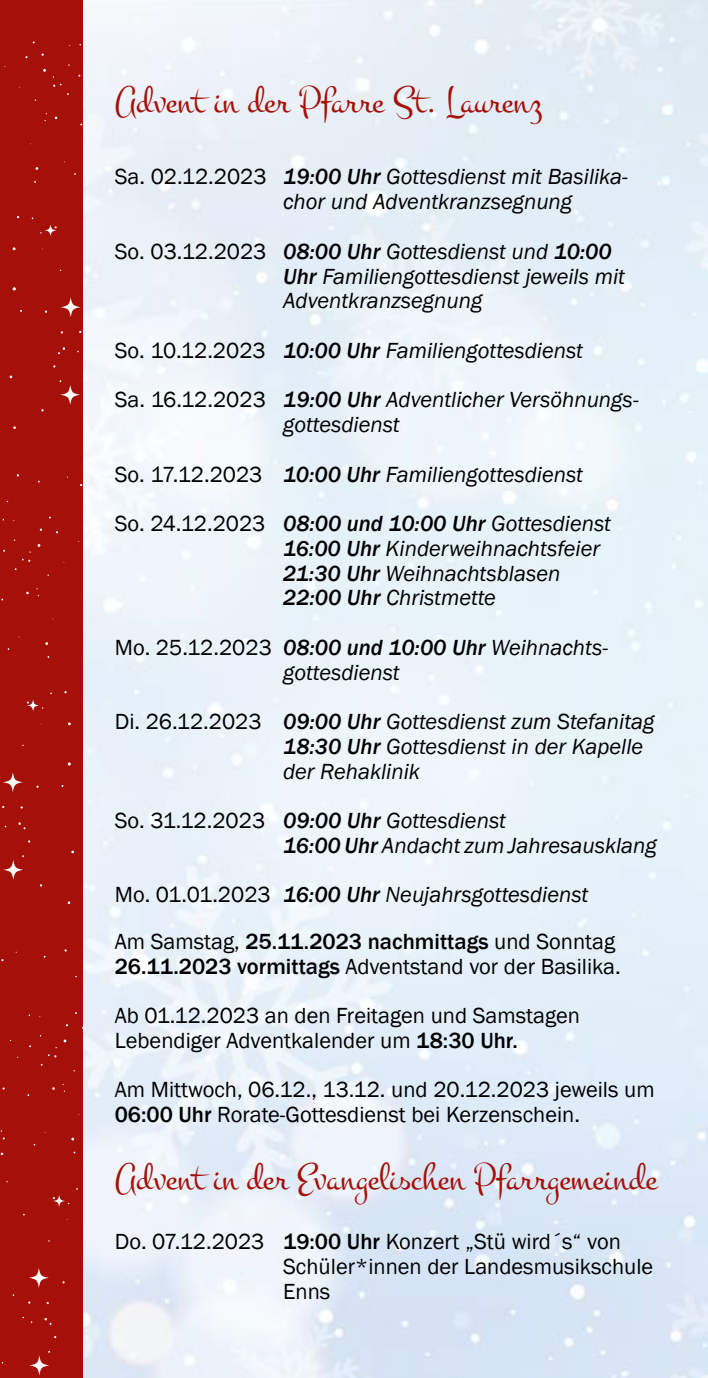
<style>
.page{position:relative;width:708px;height:1378px;background:#fff}
.page>*{position:absolute;margin:0;border:0;box-sizing:border-box;transform-origin:0 0}
.t1{font:39.38px "Montez";color:#a51008}
.t2{font:italic 22.5px/24.8px "Franklin Gothic";color:#000}
.t3{font:22.5px/24.8px "Franklin Gothic";color:#000}
.s1{font-weight:500}
</style>
<div class="page">
<div style="left:0;top:0;width:83px;height:1378px;background:#a51008"></div>
<svg style="left:53px;top:84px;width:9px;height:3px"></svg>
<svg style="left:58px;top:347px;width:7px;height:7px"></svg>
<svg style="left:61px;top:297px;width:20px;height:20px"></svg>
<svg style="left:60px;top:385px;width:20px;height:20px"></svg>
<svg style="left:44px;top:224px;width:12px;height:12px"></svg>
<svg style="left:18px;top:822px;width:8px;height:7px"></svg>
<svg style="left:3px;top:772px;width:20px;height:20px"></svg>
<svg style="left:3px;top:860px;width:20px;height:20px"></svg>
<svg style="left:27px;top:699px;width:12px;height:12px"></svg>
<svg style="left:44px;top:1318px;width:8px;height:7px"></svg>
<svg style="left:29px;top:1267px;width:20px;height:21px"></svg>
<svg style="left:29px;top:1355px;width:20px;height:20px"></svg>
<svg style="left:53px;top:1195px;width:12px;height:12px"></svg>
<h1 class="t1" style="left:115px;top:77px;width:428px">Advent in der Pfarre St. Laurenz</h1>
<p class="t3" style="left:115px;top:165px;width:153px">Sa. 02.12.2023</p>
<p class="t3" style="left:115px;top:239px;width:153px">So. 03.12.2023</p>
<p class="t3" style="left:115px;top:338px;width:152px">So. 10.12.2023</p>
<p class="t3" style="left:115px;top:388px;width:153px">Sa. 16.12.2023</p>
<p class="t3" style="left:115px;top:462px;width:149px">So. 17.12.2023</p>
<p class="t3" style="left:115px;top:512px;width:152px">So. 24.12.2023</p>
<p class="t3" style="left:115px;top:635px;width:159px">Mo. 25.12.2023</p>
<p class="t3" style="left:115px;top:710px;width:148px">Di. 26.12.2023</p>
<p class="t3" style="left:115px;top:809px;width:152px">So. 31.12.2023</p>
<p class="t3" style="left:115px;top:883px;width:157px">Mo. 01.01.2023</p>
<p class="t2" style="left:283px;top:165px;width:346px"><span class="s1">19:00 Uhr</span> Gottesdienst mit Basilika&shy;chor und Adventkranzsegnung</p>
<p class="t2" style="left:283px;top:239px;width:343px"><span class="s1">08:00 Uhr</span> Gottesdienst und <span class="s1">10:00<br>Uhr</span> Familiengottesdienst jeweils mit<br>Adventkranzsegnung</p>
<p class="t2" style="left:283px;top:326px;width:357px;line-height:49.5px"><span class="s1">10:00 Uhr</span> Familiengottesdienst<br><span class="s1">19:00 Uhr</span> Adventlicher Versöhnungs-</p>
<p class="t2" style="left:283px;top:400px;width:301px;line-height:49.5px">gottesdienst<br><span class="s1">10:00 Uhr</span> Familiengottesdienst</p>
<p class="t2" style="left:283px;top:511px;width:329px"><span class="s1">08:00 und 10:00 Uhr</span> Gottesdienst<br><span class="s1">16:00 Uhr</span> Kinderweihnachtsfeier<br><span class="s1">21:30 Uhr</span> Weihnachtsblasen<br><span class="s1">22:00 Uhr</span> Christmette</p>
<p class="t2" style="left:283px;top:635px;width:326px"><span class="s1">08:00 und 10:00 Uhr</span> Weihnachts&shy;gottesdienst</p>
<p class="t2" style="left:283px;top:709px;width:373px"><span class="s1">09:00 Uhr</span> Gottesdienst zum Stefanitag<br><span class="s1">18:30 Uhr</span> Gottesdienst in der Kapelle der Rehaklinik</p>
<p class="t2" style="left:283px;top:808px;width:375px"><span class="s1">09:00 Uhr</span> Gottesdienst<br><span class="s1">16:00 Uhr</span> Andacht zum Jahresausklang</p>
<p class="t2" style="left:283px;top:883px;width:307px"><span class="s1">16:00 Uhr</span> Neujahrsgottesdienst</p>
<p class="t3" style="left:115px;top:929px;width:507px">Am Samstag, <span class="s1">25.11.2023 nachmittags</span> und Sonntag<br><span class="s1">26.11.2023 vormittags</span> Adventstand vor der Basilika.</p>
<p class="t3" style="left:115px;top:1003px;width:467px">Ab 01.12.2023 an den Freitagen und Samstagen<br>Lebendiger Adventkalender um <span class="s1">18:30 Uhr.</span></p>
<p class="t3" style="left:115px;top:1078px;width:541px">Am Mittwoch, 06.12., 13.12. und 20.12.2023 jeweils um<br><span class="s1">06:00 Uhr</span> Rorate-Gottesdienst bei Kerzenschein.</p>
<h1 class="t1" style="left:115px;top:1153px;width:544px">Advent in der Evangelischen Pfarrgemeinde</h1>
<p class="t3" style="left:115px;top:1229px;width:151px">Do. 07.12.2023</p>
<p class="t3" style="left:283px;top:1229px;width:372px"><span class="s1">19:00 Uhr</span> Konzert „Stü wird´s“ von<br>Schüler*innen der Landesmusikschule<br>Enns</p>
</div>
